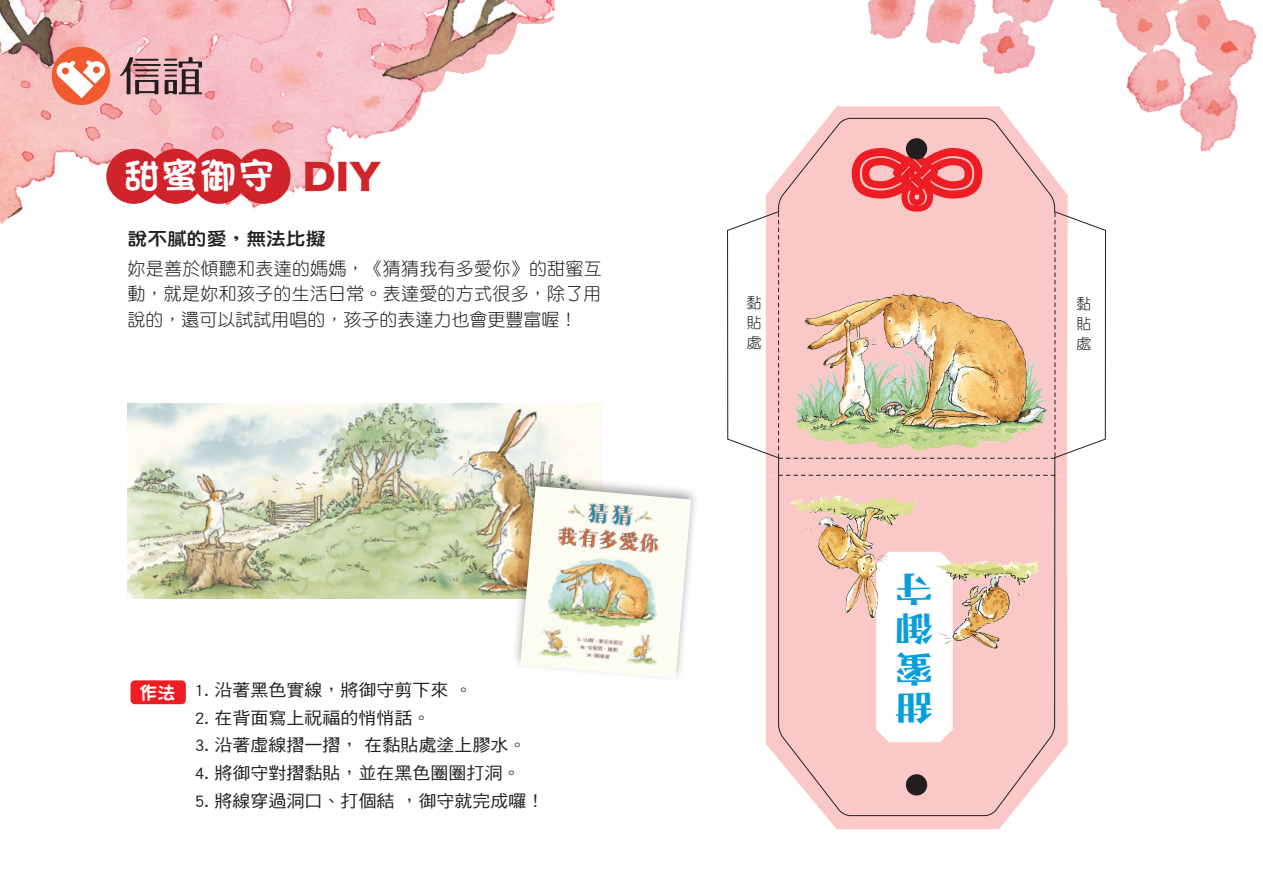
<style>
.page{position:relative;width:1263px;height:893px;background:#fff}
.page>*{position:absolute;margin:0;border:0;box-sizing:border-box;transform-origin:0 0}
.t1{font:36px "DF Fang Yuan Std W7";color:#fff}
.t2{font:36px/39.6px "id cinema";color:#069edb;text-align:justify;scale:1.1 1}
.t3{font:18px/25.5px "DF Yuan Std W3";letter-spacing:.015em;color:#231f20;text-align:justify}
.t4{font:18px "DF Yuan Std W8";color:#231f20;scale:1.1 1}
.t5{font:18px "DF Fang Yuan Std W7";color:#fff}
.t6{font:17.1px "DF Hei Std W5";color:#231f20;scale:1.05 1}
.t7{font:15px/20.1px "DF Yuan Std W3";color:#231f20;text-align:justify}
.s1{font-family:"Hira Kaku Std W8";font-size:35.1px;color:#d1232a}
</style>
<div class="page">
<img style="left:1106px;top:0;width:151px;height:152px">
<img style="left:0;top:0;width:555px;height:224px">
<svg style="left:50px;top:45px;width:62px;height:62px"></svg>
<svg style="left:120px;top:57px;width:38px;height:37px"></svg>
<hr style="left:135px;top:59px;width:23px;height:2px;background:#231f20">
<hr style="left:135px;top:69px;width:23px;height:2px;background:#231f20">
<hr style="left:135px;top:75px;width:23px;height:2px;background:#231f20">
<hr style="left:133px;top:64px;width:28px;height:2px;background:#231f20">
<svg style="left:164px;top:57px;width:38px;height:37px"></svg>
<div style="left:236px;top:149px;width:55px;height:55px;background:#d1232a;border-radius:50%"></div>
<div style="left:106px;top:149px;width:55px;height:55px;background:#d1232a;border-radius:50%"></div>
<div style="left:148px;top:149px;width:55px;height:55px;background:#d1232a;border-radius:50%"></div>
<div style="left:192px;top:149px;width:55px;height:55px;background:#d1232a;border-radius:50%"></div>
<svg style="left:727px;top:0;width:379px;height:830px"></svg>
<div style="left:131px;top:680px;width:55px;height:24px;background:#ee1d23;border-radius:4px"></div>
<img style="left:128px;top:404px;width:474px;height:195px">
<div style="left:510px;top:473px;width:189px;height:210px;background:#231f20;opacity:.4"></div>
<img style="left:520px;top:486px;width:171px;height:192px">
<img style="left:778px;top:148px;width:277px;height:311px">
<div style="left:906px;top:138px;width:21px;height:21px;background:#231f20;border-radius:50%"></div>
<div style="left:906px;top:774px;width:21px;height:21px;background:#231f20;border-radius:50%"></div>
<h1 class="t1" style="left:124px;top:156px;width:259px">甜蜜御守 <span class="s1">DIY</span></h1>
<p class="t4" style="left:128px;top:229px;width:181px">說不膩的愛，無法比擬</p>
<p class="t3" style="left:128px;top:255px;width:476px">妳是善於傾聽和表達的媽媽，《猜猜我有多愛你》的甜蜜互動，就是妳和孩子的生活日常。表達愛的方式很多，除了用說的，還可以試試用唱的，孩子的表達力也會更豐富喔！</p>
<p class="t5" style="left:140px;top:683px;width:37px">作法</p>
<p class="t6" style="left:195px;top:680px;width:266px">1. 沿著黑色實線，將御守剪下來 。</p>
<p class="t6" style="left:195px;top:708px;width:226px">2. 在背面寫上祝福的悄悄話。</p>
<p class="t6" style="left:195px;top:736px;width:317px">3. 沿著虛線摺一摺， 在黏貼處塗上膠水。</p>
<p class="t6" style="left:195px;top:764px;width:311px">4. 將御守對摺黏貼，並在黑色圈圈打洞。</p>
<p class="t6" style="left:195px;top:791px;width:334px">5. 將線穿過洞口、打個結 ，御守就完成囉！</p>
<p class="t7" style="left:747px;top:293px;width:16px">黏貼處</p>
<p class="t7" style="left:1076px;top:293px;width:16px">黏貼處</p>
<h1 class="t2" style="left:934px;top:728px;width:37px;rotate:-180deg">甜蜜御守</h1>
</div>
